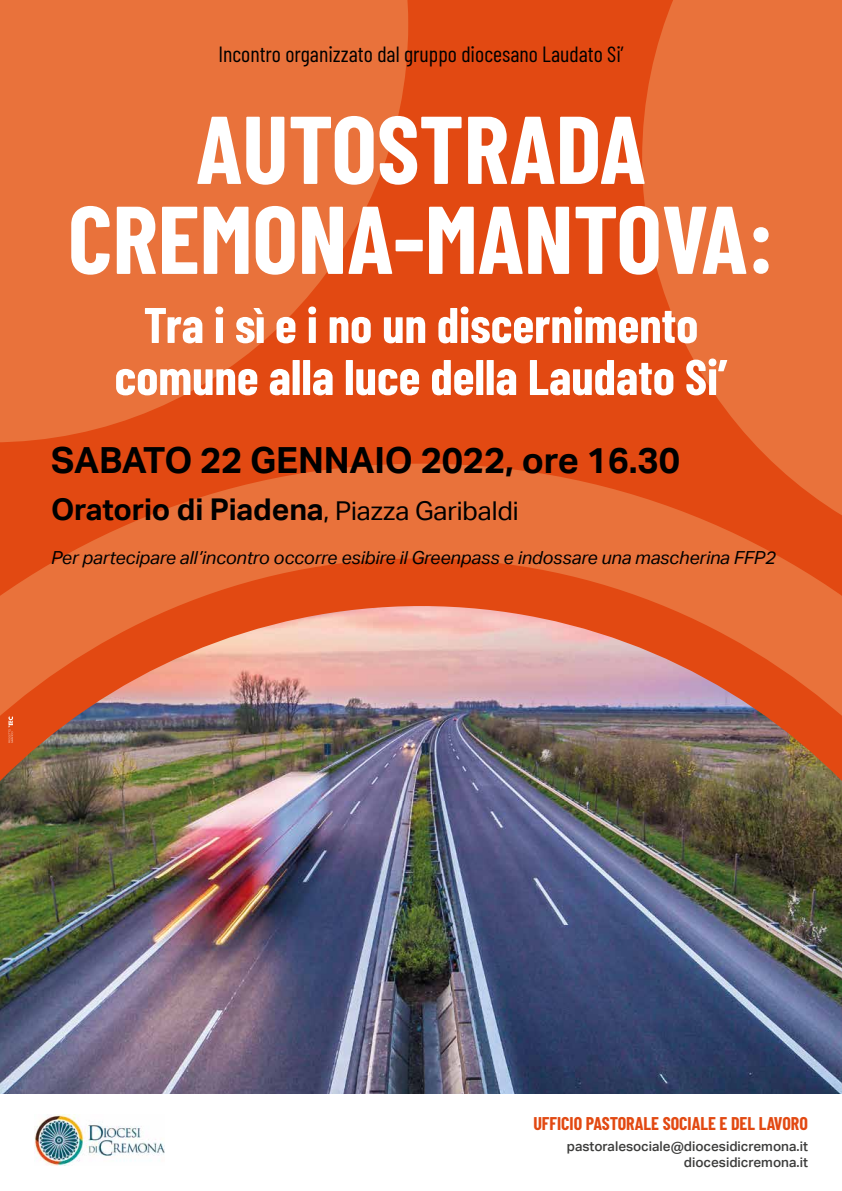
<style>
.page{position:relative;width:842px;height:1191px;background:#fff}
.page>*{position:absolute;margin:0;border:0;box-sizing:border-box;transform-origin:0 0}
.t1{font:700 96px/90px "Barlow Condensed";color:#fff;text-align:center}
.t2{font:700 50px/52px "Barlow Condensed";color:#fff;text-align:center}
.t3{font:700 36px "Aktiv Grotesk";letter-spacing:-.005em;color:#000}
.t4{font:700 30px "Aktiv Grotesk";letter-spacing:-.005em;color:#000}
.t5{font:22px "Barlow Condensed";color:#000}
.t6{font:italic 18px "Aktiv Grotesk";letter-spacing:-.005em;color:#000}
.t7{font:700 18px "Barlow Condensed";color:#e24912}
.t8{font:500 13.5px/16.2px "Aktiv Grotesk";color:#3c3c3b;text-align:right}
.s1{font-weight:400;font-size:26px}
</style>
<div class="page">
<div style="left:0;top:0;width:842px;height:1140px;background:#e24912"></div>
<svg style="left:642px;top:0;width:200px;height:463px;fill:#e9723b"></svg>
<img style="left:0;top:463px;width:842px;height:631px">
<svg style="left:0;top:0;width:408px;height:442px;fill:#e9723b"></svg>
<div style="left:0;top:1094px;width:842px;height:97px;background:#fff"></div>
<img style="left:34px;top:1114px;width:130px;height:51px">
<svg style="left:9px;top:716px;width:4px;height:27px"></svg>
<p class="t5" style="left:218px;top:39px;width:407px">Incontro organizzato dal gruppo diocesano Laudato Si’</p>
<h1 class="t1" style="left:68px;top:99px;width:707px">AUTOSTRADA<br>CREMONA-MANTOVA:</h1>
<h2 class="t2" style="left:115px;top:296px;width:614px">Tra i sì e i no un discernimento comune alla luce della Laudato Si’</h2>
<h3 class="t3" style="left:51px;top:440px;width:630px">SABATO 22 GENNAIO 2022, ore 16.30</h3>
<h3 class="t4" style="left:51px;top:492px;width:469px">Oratorio di Piadena<span class="s1">, Piazza Garibaldi</span></h3>
<p class="t6" style="left:51px;top:547px;width:726px">Per partecipare all’incontro occorre esibire il Greenpass e indossare una mascherina FFP2</p>
<p class="t7" style="left:533px;top:1110px;width:276px">UFFICIO PASTORALE SOCIALE E DEL LAVORO</p>
<p class="t8" style="left:567px;top:1137px;width:243px">pastoralesociale@diocesidicremona.it diocesidicremona.it</p>
</div>
